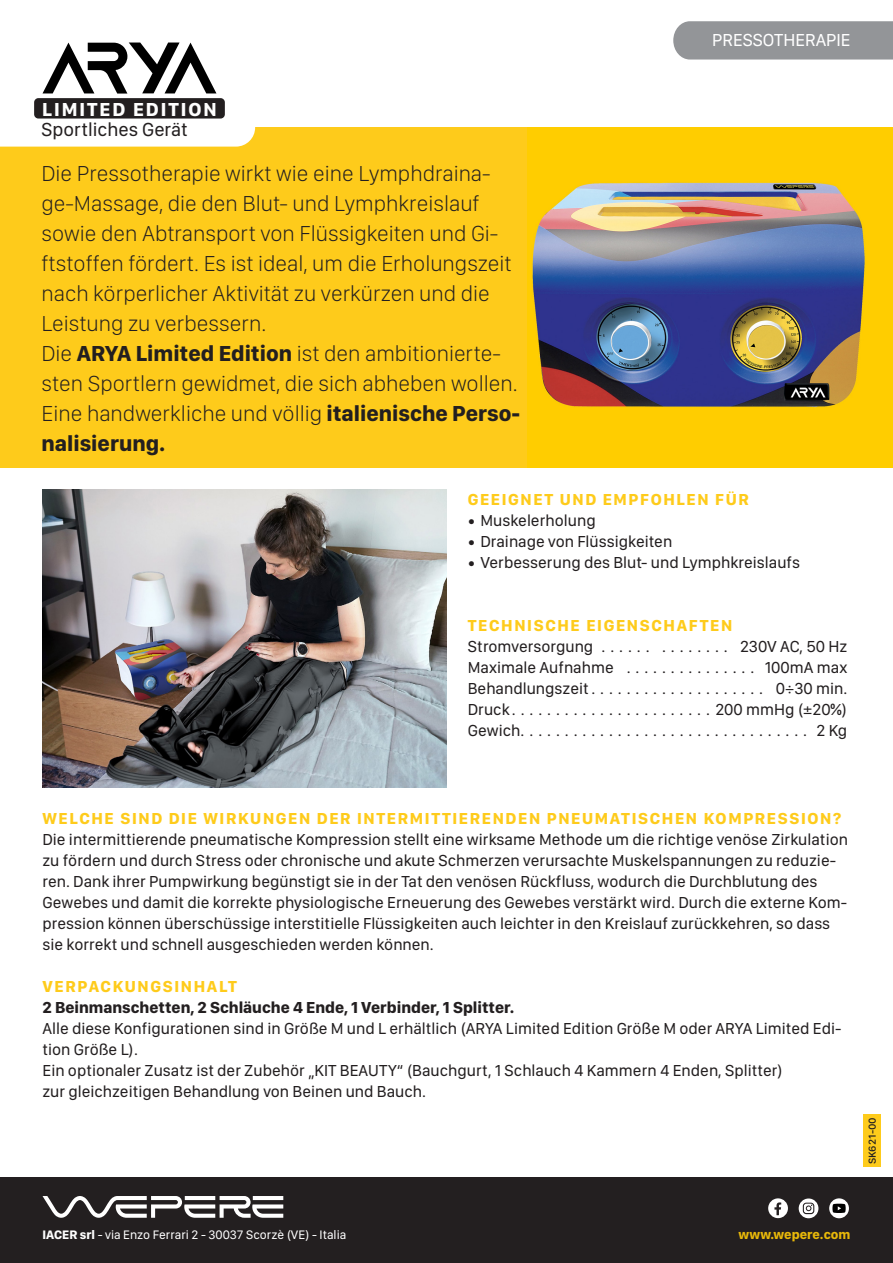
<style>
.page{position:relative;width:893px;height:1263px;background:#fff}
.page>*{position:absolute;margin:0;border:0;box-sizing:border-box;transform-origin:0 0}
.t1{font:100 22.5px/30px "SF Compact Display";color:#231f20}
.t2{font:700 22.5px/30px "SF Compact Display";color:#231f20}
.t3{font:19.5px "SF Compact Display";color:#231f20}
.t4{font:700 19.5px "SF Compact Display";letter-spacing:.1em;color:#fff}
.t5{font:18px "SF Compact Display";color:#fff}
.t6{font:16.5px/21px "SF Compact Display";color:#231f20}
.t7{font:700 16.5px "SF Compact Display";letter-spacing:.1em;color:#fecb1b}
.t8{font:700 16.5px "SF Compact Display";color:#231f20}
.t9{font:700 13.5px "SF Compact Display";color:#e8b809}
.t10{font:12.75px "SF Compact Display";color:#fff}
.t11{font:900 10.5px "SF Compact";color:#231f20}
.s1{font-weight:700}
.s2{font-weight:100}
</style>
<div class="page">
<div style="left:0;top:127px;width:893px;height:341px;background:#fecb1b"></div>
<svg style="left:43px;top:43px;width:173px;height:51px"></svg>
<div style="left:0;top:1178px;width:893px;height:85px;background:#231f20"></div>
<svg style="left:43px;top:1196px;width:240px;height:22px"></svg>
<div style="left:0;top:127px;width:255px;height:20px;background:#fff"></div>
<svg style="left:673px;top:21px;width:220px;height:39px;background:#97999b"></svg>
<div style="left:863px;top:1114px;width:17px;height:53px;background:#fecb1b"></div>
<svg style="left:799px;top:1198px;width:19px;height:20px"></svg>
<svg style="left:768px;top:1198px;width:20px;height:20px"></svg>
<svg style="left:829px;top:1198px;width:20px;height:20px"></svg>
<svg style="left:832px;top:1204px;width:14px;height:9px"></svg>
<img style="left:42px;top:489px;width:404px;height:298px">
<img style="left:527px;top:127px;width:366px;height:341px">
<div style="left:34px;top:98px;width:191px;height:21px;background:#231f20;border-radius:4px"></div>
<p class="t4" style="left:42px;top:97px;width:176px">LIMITED EDITION</p>
<p class="t3" style="left:41px;top:118px;width:148px">Sportliches Gerät</p>
<p class="t1" style="left:41px;top:158px;width:472px">Die Pressotherapie wirkt wie eine Lymphdraina&shy;ge-Massage, die den Blut- und Lymphkreislauf sowie den Abtransport von Flüssigkeiten und Gi&shy;ftstoffen fördert. Es ist ideal, um die Erholungszeit nach körperlicher Aktivität zu verkürzen und die Leistung zu verbessern.</p>
<p class="t1" style="left:41px;top:338px;width:478px">Die <span class="s1">ARYA Limited Edition</span> ist den ambitionierte&shy;sten Sportlern gewidmet, die sich abheben wollen.</p>
<p class="t2" style="left:41px;top:398px;width:480px"><span class="s2">Eine handwerkliche und völlig</span> italienische Perso&shy;nalisierung.</p>
<p class="t5" style="left:712px;top:29px;width:140px">PRESSOTHERAPIE</p>
<p class="t7" style="left:468px;top:489px;width:283px">GEEIGNET UND EMPFOHLEN FÜR</p>
<p class="t6" style="left:468px;top:509px;width:130px">• Muskelerholung</p>
<p class="t6" style="left:468px;top:530px;width:206px">• Drainage von Flüssigkeiten</p>
<p class="t6" style="left:468px;top:551px;width:334px">• Verbesserung des Blut- und Lymphkreislaufs</p>
<p class="t7" style="left:468px;top:615px;width:266px">TECHNISCHE EIGENSCHAFTEN</p>
<p class="t6" style="left:468px;top:635px;width:381px">Stromversorgung . . . . . . . . . . . . . . 230V AC, 50 Hz</p>
<p class="t6" style="left:468px;top:656px;width:381px">Maximale Aufnahme . . . . . . . . . . . . . . . 100mA max</p>
<p class="t6" style="left:468px;top:677px;width:381px">Behandlungszeit.................... 0÷30 min.</p>
<p class="t6" style="left:468px;top:698px;width:381px">Druck.......................200 mmHg (±20%)</p>
<p class="t6" style="left:468px;top:719px;width:381px">Gewich................................. 2 Kg</p>
<p class="t7" style="left:43px;top:809px;width:800px">WELCHE SIND DIE WIRKUNGEN DER INTERMITTIERENDEN PNEUMATISCHEN KOMPRESSION?</p>
<p class="t6" style="left:43px;top:829px;width:807px">Die intermittierende pneumatische Kompression stellt eine wirksame Methode um die richtige venöse Zirkulation zu fördern und durch Stress oder chronische und akute Schmerzen verursachte Muskelspannungen zu reduzie&shy;ren. Dank ihrer Pumpwirkung begünstigt sie in der Tat den venösen Rückfluss, wodurch die Durchblutung des Gewebes und damit die korrekte physiologische Erneuerung des Gewebes verstärkt wird. Durch die externe Kom&shy;pression können überschüssige interstitielle Flüssigkeiten auch leichter in den Kreislauf zurückkehren, so dass sie korrekt und schnell ausgeschieden werden können.</p>
<p class="t7" style="left:43px;top:977px;width:196px">VERPACKUNGSINHALT</p>
<p class="t8" style="left:43px;top:998px;width:473px">2 Beinmanschetten, 2 Schläuche 4 Ende, 1 Verbinder, 1 Splitter.</p>
<p class="t6" style="left:43px;top:1018px;width:800px">Alle diese Konfigurationen sind in Größe M und L erhältlich (ARYA Limited Edition Größe M oder ARYA Limited Edi&shy;tion Größe L).</p>
<p class="t6" style="left:43px;top:1060px;width:742px">Ein optionaler Zusatz ist der Zubehör „KIT BEAUTY“ (Bauchgurt, 1 Schlauch 4 Kammern 4 Enden, Splitter)</p>
<p class="t6" style="left:43px;top:1081px;width:385px">zur gleichzeitigen Behandlung von Beinen und Bauch.</p>
<p class="t11" style="left:866px;top:1164px;width:49px;rotate:-90deg">SK621-00</p>
<p class="t10" style="left:43px;top:1227px;width:305px"><span class="s1">IACER srl</span> - via Enzo Ferrari 2 - 30037 Scorzè (VE) - Italia</p>
<p class="t9" style="left:738px;top:1226px;width:114px">www.wepere.com</p>
</div>
